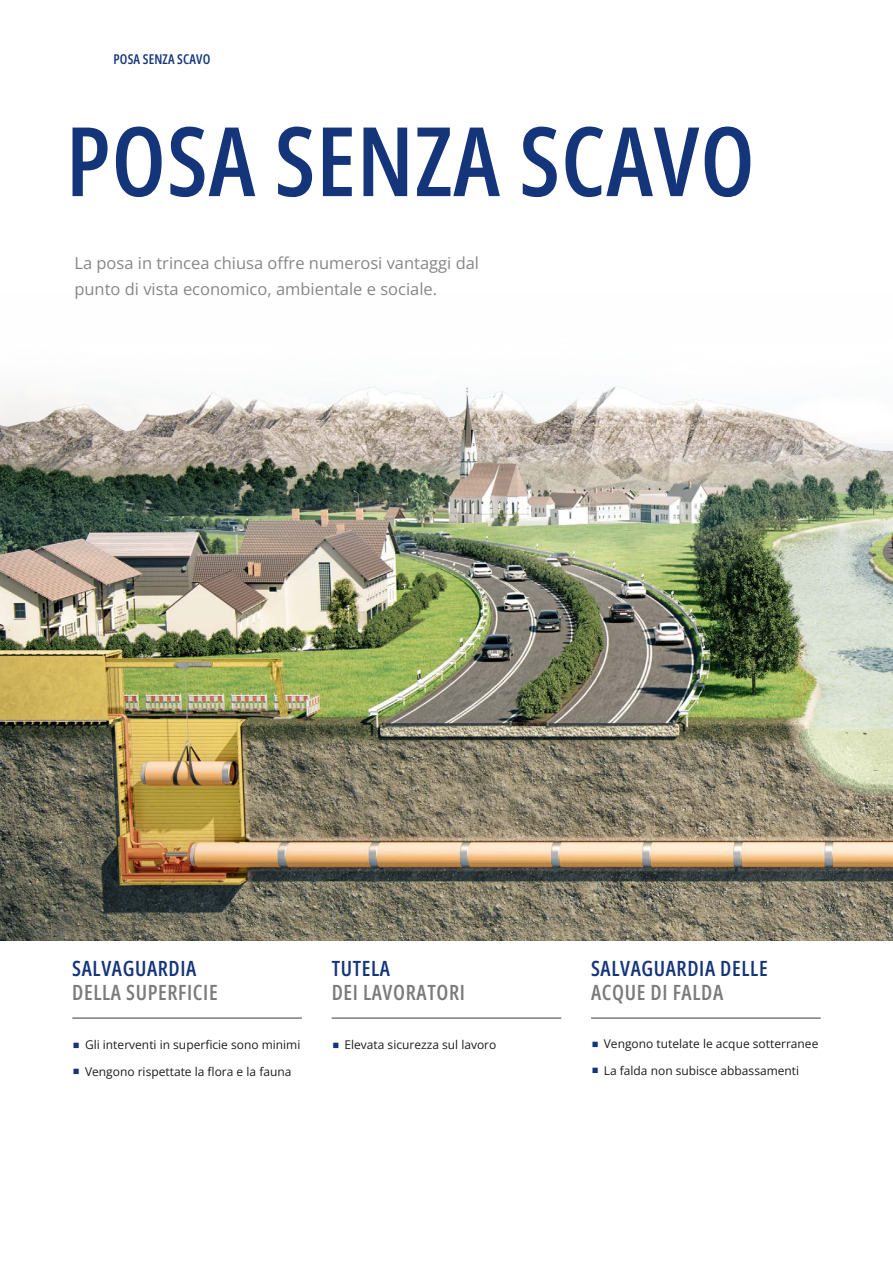
<style>
.page{position:relative;width:893px;height:1263px;background:#fff}
.page>*{position:absolute;margin:0;border:0;box-sizing:border-box;transform-origin:0 0}
.t1{font:600 96px "Open Sans Condensed";letter-spacing:.01em;color:#15357b}
.t2{font:600 21px "Open Sans Condensed";letter-spacing:.03em;color:#7c7b7b}
.t3{font:600 21px "Open Sans Condensed";letter-spacing:.03em;color:#15357b}
.t4{font:16.5px/25.5px "Open Sans";color:#878787}
.t5{font:600 13.5px "Open Sans Condensed";letter-spacing:.01em;color:#15357b}
.t6{font:12px "Open Sans";color:#1d1d1b}
</style>
<div class="page">
<img style="left:0;top:386px;width:893px;height:555px">
<hr style="left:332px;top:1017px;width:229px;height:2px;background:#7c7b7b">
<hr style="left:72px;top:1017px;width:230px;height:2px;background:#7c7b7b">
<hr style="left:591px;top:1017px;width:230px;height:2px;background:#7c7b7b">
<p class="t5" style="left:114px;top:49px;width:98px">POSA SENZA SCAVO</p>
<h1 class="t1" style="left:66px;top:95px;width:690px">POSA SENZA SCAVO</h1>
<h3 class="t4" style="left:74px;top:250px;width:406px">La posa in trincea chiusa offre numerosi vantaggi dal punto di vista economico, ambientale e sociale.</h3>
<h2 class="t3" style="left:72px;top:954px;width:126px">SALVAGUARDIA</h2>
<h2 class="t2" style="left:72px;top:978px;width:147px">DELLA SUPERFICIE</h2>
<h2 class="t3" style="left:332px;top:954px;width:60px">TUTELA</h2>
<h2 class="t2" style="left:332px;top:978px;width:135px">DEI LAVORATORI</h2>
<p class="t6" style="left:85px;top:1037px;width:217px">Gli interventi in superficie sono minimi</p>
<p class="t6" style="left:344px;top:1037px;width:154px">Elevata sicurezza sul lavoro</p>
<p class="t6" style="left:85px;top:1063px;width:208px">Vengono rispettate la flora e la fauna</p>
<h2 class="t3" style="left:591px;top:954px;width:178px">SALVAGUARDIA DELLE</h2>
<h2 class="t2" style="left:591px;top:978px;width:134px">ACQUE DI FALDA</h2>
<p class="t6" style="left:604px;top:1036px;width:216px">Vengono tutelate le acque sotterranee</p>
<p class="t6" style="left:604px;top:1062px;width:197px">La falda non subisce abbassamenti</p>
</div>
